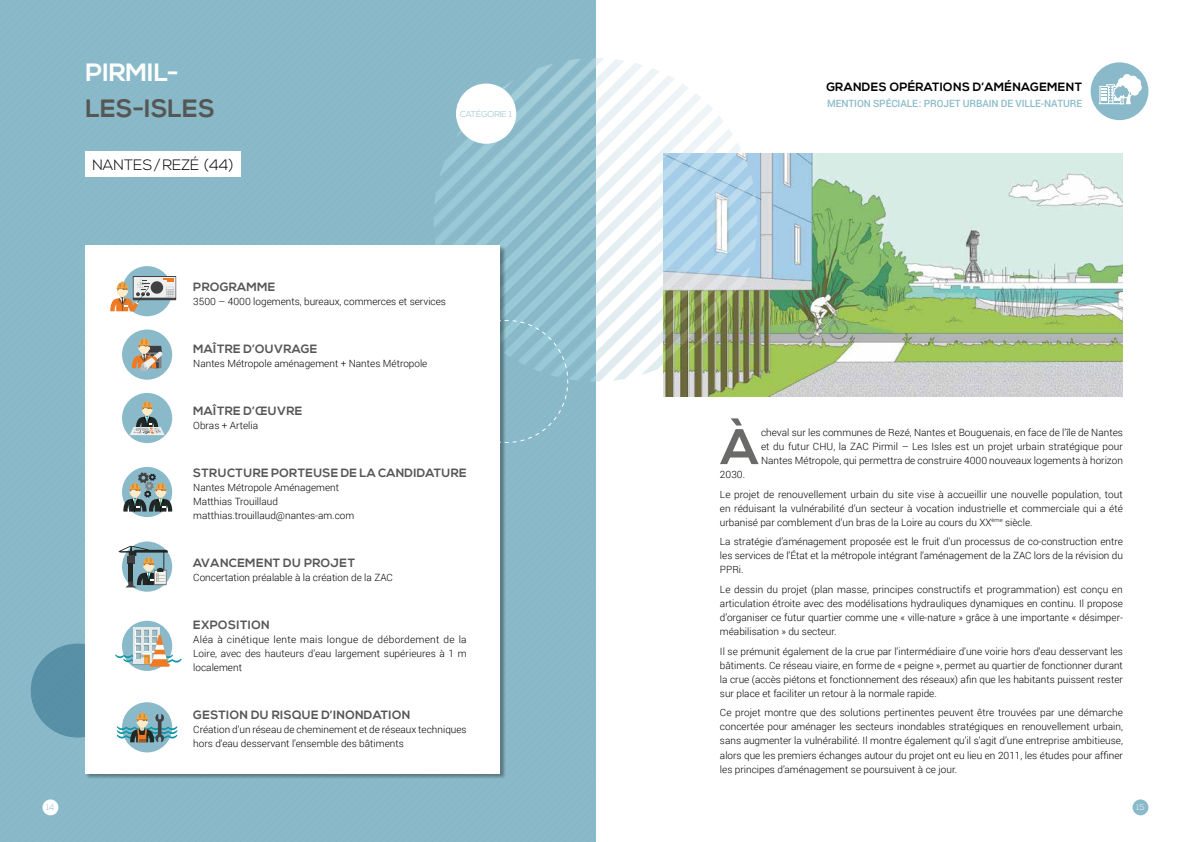
<style>
.page{position:relative;width:1191px;height:842px;background:#fff}
.page>*{position:absolute;margin:0;border:0;box-sizing:border-box;transform-origin:0 0}
.t1{font:700 50px "Nexa";color:#6a6a69}
.t2{font:700 25px "Nexa";letter-spacing:.01em;color:#565655}
.t3{font:700 25px "Nexa";color:#fff}
.t4{font:300 15px "Nexa";color:#000}
.t5{font:700 12px "Nexa";letter-spacing:.025em;color:#565655}
.t6{font:700 12px "Nexa";letter-spacing:.025em;color:#000}
.t7{font:300 10px/14px "Roboto";color:#000;text-align:justify}
.t8{font:500 10px "Roboto";letter-spacing:-.01em;color:#8abac9}
.t9{font:300 8.5px "Nexa";color:#8abac9}
.t10{font:300 8px "Nexa";color:#8abac9}
.t11{font:300 8px "Nexa";color:#fff}
</style>
<div class="page">
<div style="left:0;top:21px;width:595px;height:821px;background:#8abac9"></div>
<div style="left:31px;top:643px;width:94px;height:94px;background:#5891a7;border-radius:50%"></div>
<img style="left:757px;top:153px;width:366px;height:244px">
<div style="left:85px;top:245px;width:421px;height:534px;background:#000;opacity:.35"></div>
<div style="left:86px;top:245px;width:414px;height:528px;background:#fff"></div>
<div style="left:86px;top:152px;width:155px;height:25px;background:#fff"></div>
<div style="left:1090px;top:62px;width:58px;height:58px;background:#8abac9;border-radius:50%"></div>
<svg style="left:1098px;top:71px;width:43px;height:34px"></svg>
<svg style="left:434px;top:58px;width:323px;height:385px"></svg>
<div style="left:43px;top:799px;width:15px;height:16px;background:#fff;border-radius:50%"></div>
<div style="left:1132px;top:799px;width:16px;height:16px;background:#8abac9;border-radius:50%"></div>
<div style="left:122px;top:329px;width:50px;height:51px;background:#8abac9;border-radius:50%"></div>
<svg style="left:0;top:0;width:176px;height:371px;background:#99c1cd"></svg>
<div style="left:122px;top:393px;width:50px;height:50px;background:#8abac9;border-radius:50%"></div>
<svg style="left:130px;top:401px;width:34px;height:34px"></svg>
<div style="left:122px;top:467px;width:50px;height:50px;background:#8abac9;border-radius:50%"></div>
<svg style="left:123px;top:472px;width:49px;height:40px"></svg>
<svg style="left:122px;top:541px;width:50px;height:51px"></svg>
<svg style="left:118px;top:546px;width:51px;height:41px"></svg>
<div style="left:122px;top:621px;width:50px;height:50px;background:#8abac9;border-radius:50%"></div>
<div style="left:133px;top:627px;width:27px;height:37px;background:#e3eaec"></div>
<svg style="left:150px;top:663px;width:20px;height:4px"></svg>
<svg style="left:115px;top:629px;width:67px;height:36px"></svg>
<div style="left:122px;top:702px;width:50px;height:50px;background:#8abac9;border-radius:50%"></div>
<svg style="left:117px;top:712px;width:61px;height:30px"></svg>
<h2 class="t3" style="left:85px;top:58px;width:95px">PIRMIL-</h2>
<h2 class="t2" style="left:85px;top:94px;width:131px">LES-ISLES</h2>
<h3 class="t4" style="left:92px;top:156px;width:10px">NANTES</h3>
<h3 class="t4" style="left:154px;top:156px;width:81px">/ REZÉ (44)</h3>
<p class="t9" style="left:460px;top:109px;width:53px">CATÉGORIE 1</p>
<p class="t5" style="left:193px;top:280px;width:84px">PROGRAMME</p>
<p class="t7" style="left:193px;top:294px;width:254px">3500 – 4000 logements, bureaux, commerces et services</p>
<p class="t5" style="left:193px;top:342px;width:126px">MAÎTRE D’OUVRAGE</p>
<p class="t7" style="left:193px;top:356px;width:236px">Nantes Métropole aménagement + Nantes Métropole</p>
<p class="t5" style="left:193px;top:404px;width:110px">MAÎTRE D’ŒUVRE</p>
<p class="t7" style="left:193px;top:418px;width:66px">Obras + Artelia</p>
<p class="t5" style="left:193px;top:466px;width:275px">STRUCTURE PORTEUSE DE LA CANDIDATURE</p>
<p class="t7" style="left:193px;top:480px;width:162px;text-align:left">Nantes Métropole Aménagement<br>Matthias Trouillaud matthias.trouillaud@nantes-am.com</p>
<p class="t5" style="left:193px;top:556px;width:163px">AVANCEMENT DU PROJET</p>
<p class="t7" style="left:193px;top:570px;width:201px">Concertation préalable à la création de la ZAC</p>
<p class="t5" style="left:193px;top:618px;width:78px">EXPOSITION</p>
<p class="t7" style="left:193px;top:632px;width:275px">Aléa à cinétique lente mais longue de débordement de la Loire, avec des hauteurs d’eau largement supérieures à 1 m localement</p>
<p class="t5" style="left:193px;top:708px;width:218px">GESTION DU RISQUE D’INONDATION</p>
<p class="t7" style="left:193px;top:722px;width:275px">Création d’un réseau de cheminement et de réseaux techniques hors d’eau desservant l’ensemble des bâtiments</p>
<p class="t6" style="left:826px;top:80px;width:257px">GRANDES OPÉRATIONS D’AMÉNAGEMENT</p>
<p class="t8" style="left:827px;top:96px;width:8px">MENTION</p>
<p class="t8" style="left:873px;top:96px;width:30px">SPÉCIALE</p>
<p class="t8" style="left:919px;top:96px;width:165px">: PROJET URBAIN DE VILLE-NATURE</p>
<h1 class="t1" style="left:721px;top:418px;width:39px">À</h1>
<p class="t7" style="left:761px;top:425px;width:363px">cheval sur les communes de Rezé, Nantes et Bouguenais, en face de l’île de Nantes et du futur CHU, la ZAC Pirmil – Les Isles est un projet urbain stratégique pour Nantes Métropole, qui permettra de construire 4000 nouveaux logements à horizon</p>
<p class="t7" style="left:720px;top:464px;width:404px;line-height:19.7px">2030.<br>Le projet de renouvellement urbain du site vise à accueillir une nouvelle population, tout</p>
<p class="t7" style="left:720px;top:501px;width:404px">en réduisant la vulnérabilité d’un secteur à vocation industrielle et commerciale qui a été urbanisé par comblement d’un bras de la Loire au cours du XX<sup>ème</sup> siècle.</p>
<p class="t7" style="left:720px;top:535px;width:404px">La stratégie d’aménagement proposée est le fruit d’un processus de co-construction entre les services de l’État et la métropole intégrant l’aménagement de la ZAC lors de la révision du PPRi.</p>
<p class="t7" style="left:720px;top:582px;width:404px">Le dessin du projet (plan masse, principes constructifs et programmation) est conçu en articulation étroite avec des modélisations hydrauliques dynamiques en continu. Il propose d’organiser ce futur quartier comme une « ville-nature » grâce à une importante « désimper&shy;méabilisation » du secteur.</p>
<p class="t7" style="left:720px;top:644px;width:404px">Il se prémunit également de la crue par l’intermédiaire d’une voirie hors d’eau desservant les bâtiments. Ce réseau viaire, en forme de « peigne », permet au quartier de fonctionner durant la crue (accès piétons et fonctionnement des réseaux) afin que les habitants puissent rester sur place et faciliter un retour à la normale rapide.</p>
<p class="t7" style="left:720px;top:706px;width:404px">Ce projet montre que des solutions pertinentes peuvent être trouvées par une démarche concertée pour aménager les secteurs inondables stratégiques en renouvellement urbain, sans augmenter la vulnérabilité. Il montre également qu’il s’agit d’une entreprise ambitieuse, alors que les premiers échanges autour du projet ont eu lieu en 2011, les études pour affiner les principes d’aménagement se poursuivent à ce jour.</p>
<p class="t10" style="left:47px;top:803px;width:9px">14</p>
<p class="t11" style="left:1136px;top:803px;width:9px">15</p>
</div>
